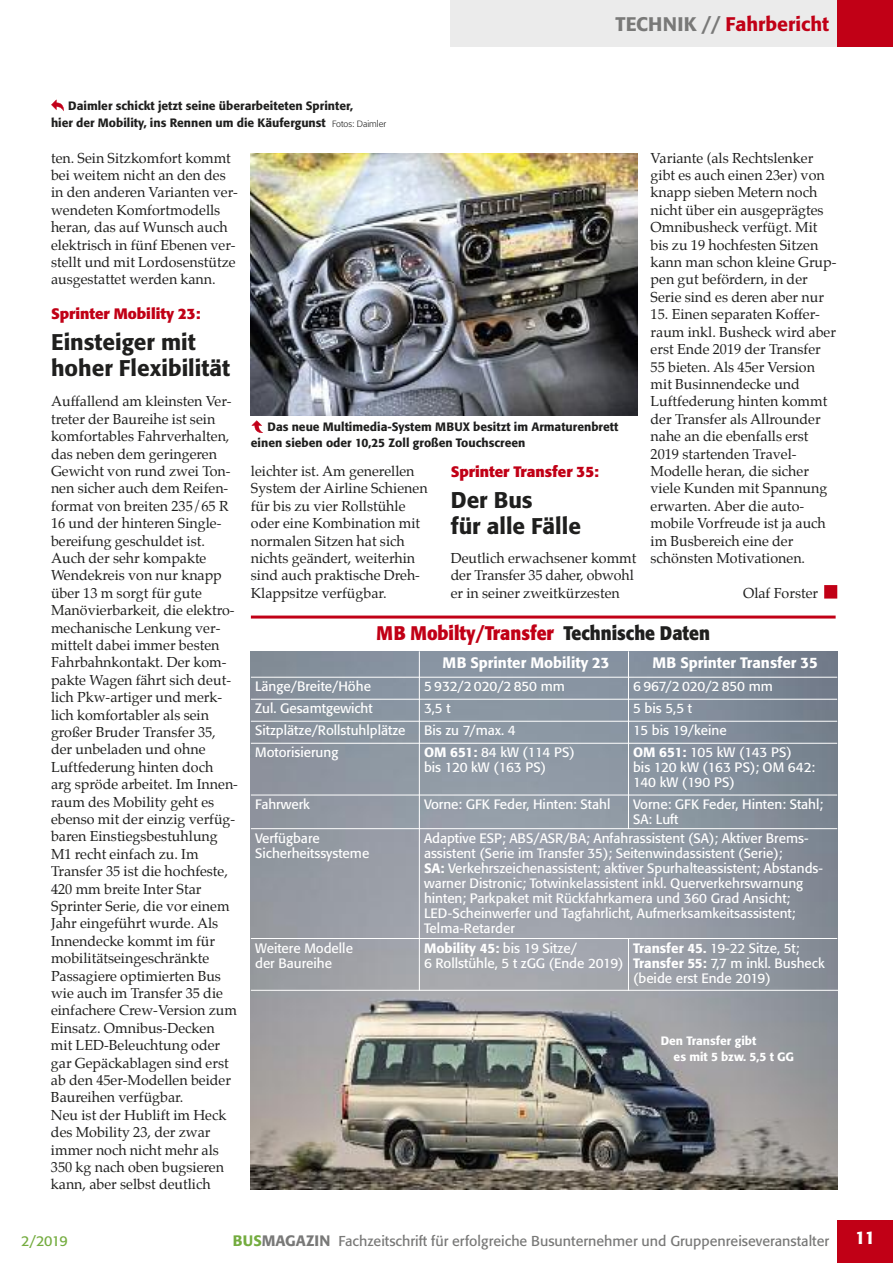
<style>
.page{position:relative;width:893px;height:1263px;background:#fff}
.page>*{position:absolute;margin:0;border:0;box-sizing:border-box;transform-origin:0 0}
.t1{font:500 22.5px/25.5px "Formata";color:#1f1f1e}
.t2{font:700 19.5px "Formata";color:#c10016;scale:.9 1}
.t3{font:500 19.5px "Formata";color:#c10016}
.t4{font:500 18px "Formata";color:#fff}
.t5{font:500 15px "Formata";color:#fff}
.t6{font:700 15px "Formata";color:#c10016}
.t7{font:14.25px/17.4px "Palatino";color:#1f1f1e}
.t8{font:14.25px "Formata";color:#797978}
.t9{font:14.25px "Formata";color:#74ac3f}
.t10{font:13.5px/15px "Formata";color:#fff}
.t11{font:500 12px/16.5px "Formata";color:#1f1f1e}
.t12{font:500 12px/16.5px "Formata";color:#fff}
.s1{font-weight:300;font-size:9px}
.s2{color:#797978}
.s3{color:#1f1f1e}
.s4{font-weight:500}
.s5{font-weight:500;font-size:15px;color:#74ac3f}
.s6{font-weight:500;font-size:15px}
</style>
<div class="page">
<div style="left:824px;top:585px;width:13px;height:14px;background:#c10016"></div>
<div style="left:838px;top:1220px;width:55px;height:43px;background:#c10016"></div>
<div style="left:451px;top:0;width:442px;height:47px;background:#ebebeb"></div>
<div style="left:838px;top:0;width:55px;height:47px;background:#c10016"></div>
<img style="left:251px;top:651px;width:587px;height:538px">
<hr style="left:251px;top:615px;width:585px;height:3px;background:#c10016">
<hr style="left:419px;top:651px;width:1px;height:340px;background:#fff">
<hr style="left:628px;top:651px;width:1px;height:178px;background:#fff">
<hr style="left:628px;top:938px;width:1px;height:53px;background:#fff">
<hr style="left:251px;top:677px;width:586px;height:1px;background:#fff">
<hr style="left:251px;top:699px;width:586px;height:1px;background:#fff">
<hr style="left:251px;top:721px;width:586px;height:1px;background:#fff">
<hr style="left:251px;top:743px;width:586px;height:1px;background:#fff">
<hr style="left:251px;top:795px;width:586px;height:1px;background:#fff">
<hr style="left:251px;top:828px;width:586px;height:1px;background:#fff">
<hr style="left:251px;top:938px;width:586px;height:1px;background:#fff">
<hr style="left:251px;top:990px;width:592px;height:1px;background:#fff">
<img style="left:251px;top:153px;width:387px;height:263px">
<svg style="left:251px;top:420px;width:12px;height:13px"></svg>
<svg style="left:51px;top:99px;width:13px;height:12px"></svg>
<p class="t11" style="left:51px;top:99px;width:337px;text-indent:17px">Daimler schickt jetzt seine überarbeiteten Sprinter,<br>hier der Mobility, ins Rennen um die Käufergunst <span class="s1">Fotos: Daimler</span></p>
<h2 class="t3" style="left:616px;top:16px;width:215px"><span class="s2">TECHNIK //</span> Fahrbericht</h2>
<p class="t7" style="left:51px;top:150px;width:188px">ten. Sein Sitzkomfort kommt bei weitem nicht an den des in den anderen Varianten ver&shy;wendeten Komfortmodells heran, das auf Wunsch auch elektrisch in fünf Ebenen ver&shy;stellt und mit Lordosenstütze ausgestattet werden kann.</p>
<p class="t6" style="left:51px;top:307px;width:151px">Sprinter Mobility 23:</p>
<h1 class="t1" style="left:51px;top:332px;width:181px">Einsteiger mit hoher Flexibilität</h1>
<p class="t7" style="left:51px;top:394px;width:189px">Auffallend am kleinsten Ver&shy;treter der Baureihe ist sein komfortables Fahrverhalten, das neben dem geringeren<br>Gewicht von rund zwei Ton&shy;nen sicher auch dem Reifen&shy;format von breiten 235/65 R<br>16 und der hinteren Single&shy;bereifung geschuldet ist.<br>Auch der sehr kompakte<br>Wendekreis von nur knapp über 13 m sorgt für gute<br>Manövierbarkeit, die elektro&shy;mechanische Lenkung ver&shy;mittelt dabei immer besten<br>Fahrbahnkontakt. Der kom&shy;pakte Wagen fährt sich deut&shy;lich Pkw-artiger und merk&shy;lich komfortabler als sein großer Bruder Transfer 35, der unbeladen und ohne<br>Luftfederung hinten doch<br>arg spröde arbeitet. Im Innen&shy;raum des Mobility geht es ebenso mit der einzig verfüg&shy;baren Einstiegsbestuhlung<br>M1 recht einfach zu. Im<br>Transfer 35 ist die hochfeste,<br>420 mm breite Inter Star<br>Sprinter Serie, die vor einem<br>Jahr eingeführt wurde. Als<br>Innendecke kommt im für mobilitätseingeschränkte<br>Passagiere optimierten Bus wie auch im Transfer 35 die einfachere Crew-Version zum<br>Einsatz. Omnibus-Decken mit LED-Beleuchtung oder gar Gepäckablagen sind erst ab den 45er-Modellen beider<br>Baureihen verfügbar.<br>Neu ist der Hublift im Heck des Mobility 23, der zwar immer noch nicht mehr als<br>350 kg nach oben bugsieren kann, aber selbst deutlich</p>
<p class="t11" style="left:251px;top:419px;width:369px;text-indent:17px">Das neue Multimedia-System MBUX besitzt im Armaturenbrett einen sieben oder 10,25 Zoll großen Touchscreen</p>
<p class="t7" style="left:251px;top:463px;width:178px">leichter ist. Am generellen<br>System der Airline Schienen für bis zu vier Rollstühle oder eine Kombination mit normalen Sitzen hat sich nichts geändert, weiterhin sind auch praktische Dreh-<br>Klappsitze verfügbar.</p>
<p class="t6" style="left:451px;top:465px;width:150px">Sprinter Transfer 35:</p>
<h1 class="t1" style="left:451px;top:490px;width:132px">Der Bus<br>für alle Fälle</h1>
<p class="t7" style="left:451px;top:550px;width:187px">Deutlich erwachsener kommt der Transfer 35 daher, obwohl er in seiner zweitkürzesten</p>
<p class="t7" style="left:651px;top:150px;width:187px">Variante (als Rechtslenker gibt es auch einen 23er) von knapp sieben Metern noch nicht über ein ausgeprägtes<br>Omnibusheck verfügt. Mit bis zu 19 hochfesten Sitzen kann man schon kleine Grup&shy;pen gut befördern, in der<br>Serie sind es deren aber nur</p>
<p class="t7" style="left:651px;top:307px;width:187px">15. Einen separaten Koffer&shy;raum inkl. Busheck wird aber erst Ende 2019 der Transfer<br>55 bieten. Als 45er Version mit Businnendecke und<br>Luftfederung hinten kommt der Transfer als Allrounder nahe an die ebenfalls erst<br>2019 startenden Travel-<br>Modelle heran, die sicher viele Kunden mit Spannung erwarten. Aber die auto&shy;mobile Vorfreude ist ja auch im Busbereich eine der schönsten Motivationen.</p>
<p class="t7" style="left:743px;top:585px;width:76px">Olaf Forster</p>
<h2 class="t2" style="left:377px;top:624px;width:372px">MB Mobilty/Transfer <span class="s3">Technische Daten</span></h2>
<p class="t5" style="left:443px;top:656px;width:168px">MB Sprinter Mobility 23</p>
<p class="t5" style="left:652px;top:656px;width:167px">MB Sprinter Transfer 35</p>
<p class="t10" style="left:255px;top:680px;width:117px">Länge/Breite/Höhe</p>
<p class="t10" style="left:424px;top:680px;width:142px">5 932/2 020/2 850 mm</p>
<p class="t10" style="left:633px;top:680px;width:141px">6 967/2 020/2 850 mm</p>
<p class="t10" style="left:255px;top:702px;width:119px">Zul. Gesamtgewicht</p>
<p class="t10" style="left:424px;top:702px;width:28px">3,5 t</p>
<p class="t10" style="left:633px;top:702px;width:60px">5 bis 5,5 t</p>
<p class="t10" style="left:255px;top:724px;width:152px">Sitzplätze/Rollstuhlplätze</p>
<p class="t10" style="left:424px;top:724px;width:93px">Bis zu 7/max. 4</p>
<p class="t10" style="left:633px;top:724px;width:95px">15 bis 19/keine</p>
<p class="t10" style="left:255px;top:746px;width:85px">Motorisierung</p>
<p class="t10" style="left:424px;top:746px;width:152px"><span class="s4">OM 651:</span> 84 kW (114 PS) bis 120 kW (163 PS)</p>
<p class="t10" style="left:633px;top:746px;width:184px"><span class="s4">OM 651:</span> 105 kW (143 PS)<br>bis 120 kW (163 PS); OM 642:<br>140 kW (190 PS)</p>
<p class="t10" style="left:255px;top:798px;width:56px">Fahrwerk</p>
<p class="t10" style="left:424px;top:798px;width:188px">Vorne: GFK Feder, Hinten: Stahl</p>
<p class="t10" style="left:633px;top:798px;width:192px">Vorne: GFK Feder, Hinten: Stahl;<br>SA: Luft</p>
<p class="t10" style="left:255px;top:832px;width:116px">Verfügbare<br>Sicherheitssysteme</p>
<p class="t10" style="left:424px;top:832px;width:400px">Adaptive ESP; ABS/ASR/BA; Anfahrassistent (SA); Aktiver Brems&shy;assistent (Serie im Transfer 35); Seitenwindassistent (Serie);<br><span class="s4">SA:</span> Verkehrszeichenassistent; aktiver Spurhalteassistent; Abstands&shy;warner Distronic; Totwinkelassistent inkl. Querverkehrswarnung hinten; Parkpaket mit Rückfahrkamera und 360 Grad Ansicht; LED-Scheinwerfer und Tagfahrlicht, Aufmerksamkeitsassistent; Telma-Retarder</p>
<p class="t10" style="left:255px;top:941px;width:99px">Weitere Modelle der Baureihe</p>
<p class="t10" style="left:424px;top:941px;width:201px"><span class="s4">Mobility 45:</span> bis 19 Sitze/<br>6 Rollstühle, 5 t zGG (Ende 2019)</p>
<p class="t10" style="left:633px;top:941px;width:193px"><span class="s4">Transfer 45.</span> 19-22 Sitze, 5t;<br><span class="s4">Transfer 55:</span> 7,7 m inkl. Busheck (beide erst Ende 2019)</p>
<p class="t12" style="left:674px;top:1033px;width:122px;text-indent:-13px">Den Transfer gibt<br>es mit 5 bzw. 5,5 t GG</p>
<p class="t9" style="left:21px;top:1235px;width:48px">2/2019</p>
<p class="t8" style="left:233px;top:1235px;width:598px"><span class="s5">BUS</span><span class="s6">MAGAZIN</span> Fachzeitschrift für erfolgreiche Busunternehmer und Gruppenreiseveranstalter</p>
<p class="t4" style="left:855px;top:1230px;width:22px">11</p>
</div>
